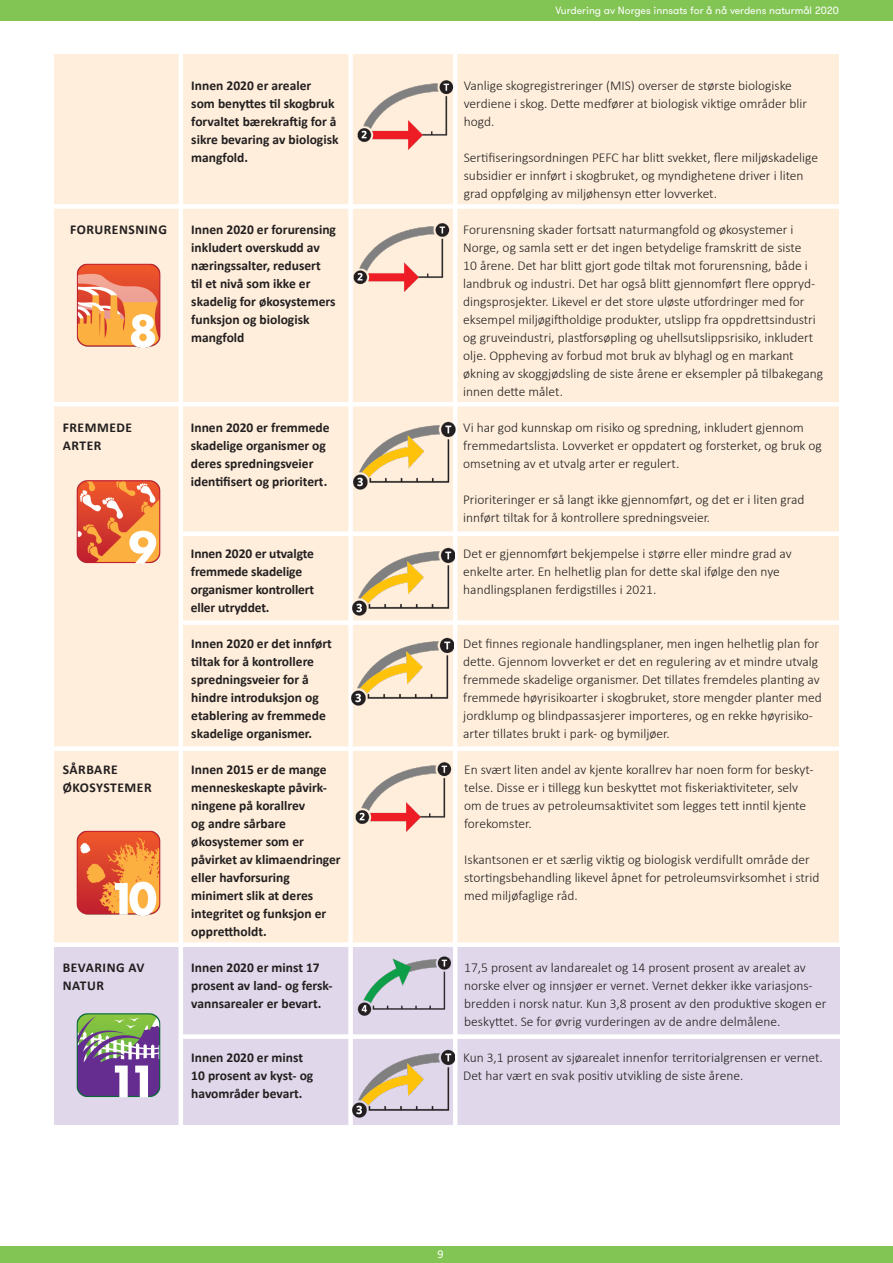
<style>
.page{position:relative;width:893px;height:1263px;background:#fff}
.page>*{position:absolute;margin:0;border:0;box-sizing:border-box;transform-origin:0 0}
.Tabell{font:300 13.5px/18px "Calibri";color:#231f20}
.Spalte_1{font:700 13.5px/18px "Calibri";color:#231f20}
.Tabell-2{font:700 13.5px/18px "Calibri";letter-spacing:.04em;color:#231f20}
.t1{font:12px "Calibri";color:#fff}
.t2{font:10.5px "GT Walsheim";color:#fff}
</style>
<div class="page">
<div style="left:0;top:1246px;width:893px;height:17px;background:#83c555"></div>
<div style="left:0;top:0;width:893px;height:20px;background:#83c555"></div>
<div style="left:54px;top:54px;width:785px;height:891px;background:#feeedb"></div>
<div style="left:54px;top:947px;width:785px;height:178px;background:#e0d8ea"></div>
<img style="left:76px;top:263px;width:85px;height:85px">
<img style="left:76px;top:480px;width:85px;height:84px">
<img style="left:76px;top:830px;width:85px;height:86px">
<img style="left:76px;top:1013px;width:85px;height:84px">
<div style="left:348px;top:41px;width:5px;height:1097px;background:#fff"></div>
<hr style="left:179px;top:41px;width:4px;height:1097px;background:#fff">
<hr style="left:453px;top:41px;width:4px;height:1110px;background:#fff">
<div style="left:32px;top:204px;width:823px;height:5px;background:#fff"></div>
<hr style="left:52px;top:402px;width:822px;height:4px;background:#fff">
<div style="left:43px;top:746px;width:823px;height:5px;background:#fff"></div>
<div style="left:35px;top:942px;width:823px;height:5px;background:#fff"></div>
<div style="left:181px;top:531px;width:674px;height:5px;background:#fff"></div>
<div style="left:181px;top:620px;width:685px;height:5px;background:#fff"></div>
<div style="left:181px;top:1034px;width:674px;height:5px;background:#fff"></div>
<img style="left:353px;top:223px;width:97px;height:69px">
<img style="left:354px;top:421px;width:101px;height:69px">
<img style="left:353px;top:547px;width:102px;height:69px">
<img style="left:352px;top:637px;width:102px;height:69px">
<img style="left:355px;top:762px;width:97px;height:70px">
<img style="left:357px;top:956px;width:94px;height:60px">
<img style="left:353px;top:1049px;width:102px;height:69px">
<img style="left:357px;top:80px;width:97px;height:70px">
<p class="t2" style="left:555px;top:4px;width:285px">Vurdering av Norges innsats for å nå verdens naturmål 2020</p>
<p class="Spalte_1" style="left:191px;top:76px;width:149px">Innen 2020 er arealer<br>som benyttes til skogbruk forvaltet bærekraftig for å sikre bevaring av biologisk mangfold.</p>
<p class="Tabell" style="left:464px;top:76px;width:345px">Vanlige skogregistreringer (MIS) overser de største biologiske verdiene i skog. Dette medfører at biologisk viktige områder blir hogd.</p>
<p class="Tabell" style="left:464px;top:148px;width:356px">Sertifiseringsordningen PEFC har blitt svekket, flere miljøskadelige subsidier er innført i skogbruket, og myndighetene driver i liten grad oppfølging av miljøhensyn etter lovverket.</p>
<p class="Tabell-2" style="left:70px;top:220px;width:98px">FORURENSNING</p>
<p class="Spalte_1" style="left:191px;top:220px;width:146px">Innen 2020 er forurensing inkludert overskudd av næringssalter, redusert<br>til et nivå som ikke er skadelig for økosystemers funksjon og biologisk mangfold</p>
<p class="Tabell" style="left:463px;top:220px;width:361px">Forurensning skader fortsatt naturmangfold og økosystemer i Norge, og samla sett er det ingen betydelige framskritt de siste<br>10 årene. Det har blitt gjort gode tiltak mot forurensning, både i landbruk og industri. Det har også blitt gjennomført flere oppryd&shy;dingsprosjekter. Likevel er det store uløste utfordringer med for eksempel miljøgiftholdige produkter, utslipp fra oppdrettsindustri og gruveindustri, plastforsøpling og uhellsutslippsrisiko, inkludert olje. Oppheving av forbud mot bruk av blyhagl og en markant økning av skoggjødsling de siste årene er eksempler på tilbakegang innen dette målet.</p>
<p class="Tabell-2" style="left:63px;top:418px;width:71px">FREMMEDE<br>ARTER</p>
<p class="Spalte_1" style="left:191px;top:418px;width:140px">Innen 2020 er fremmede skadelige organismer og deres spredningsveier identifisert og prioritert.</p>
<p class="Tabell" style="left:463px;top:418px;width:360px">Vi har god kunnskap om risiko og spredning, inkludert gjennom fremmedartslista. Lovverket er oppdatert og forsterket, og bruk og omsetning av et utvalg arter er regulert.</p>
<p class="Tabell" style="left:463px;top:490px;width:343px">Prioriteringer er så langt ikke gjennomført, og det er i liten grad innført tiltak for å kontrollere spredningsveier.</p>
<p class="Spalte_1" style="left:191px;top:544px;width:125px">Innen 2020 er utvalgte fremmede skadelige organismer kontrollert eller utryddet.</p>
<p class="Tabell" style="left:463px;top:544px;width:330px">Det er gjennomført bekjempelse i større eller mindre grad av enkelte arter. En helhetlig plan for dette skal ifølge den nye handlingsplanen ferdigstilles i 2021.</p>
<p class="Spalte_1" style="left:191px;top:634px;width:142px">Innen 2020 er det innført tiltak for å kontrollere spredningsveier for å hindre introduksjon og etablering av fremmede skadelige organismer.</p>
<p class="Tabell" style="left:463px;top:634px;width:360px">Det finnes regionale handlingsplaner, men ingen helhetlig plan for dette. Gjennom lovverket er det en regulering av et mindre utvalg fremmede skadelige organismer. Det tillates fremdeles planting av fremmede høyrisikoarter i skogbruket, store mengder planter med jordklump og blindpassasjerer importeres, og en rekke høyrisiko&shy;arter tillates brukt i park- og bymiljøer.</p>
<p class="Tabell-2" style="left:63px;top:760px;width:90px">SÅRBARE<br>ØKOSYSTEMER</p>
<p class="Tabell" style="left:464px;top:760px;width:351px">En svært liten andel av kjente korallrev har noen form for beskyt&shy;telse. Disse er i tillegg kun beskyttet mot fiskeriaktiviteter, selv om de trues av petroleumsaktivitet som legges tett inntil kjente forekomster.</p>
<p class="Tabell" style="left:464px;top:850px;width:357px">Iskantsonen er et særlig viktig og biologisk verdifullt område der stortingsbehandling likevel åpnet for petroleumsvirksomhet i strid med miljøfaglige råd.</p>
<p class="Spalte_1" style="left:191px;top:760px;width:151px">Innen 2015 er de mange menneskeskapte påvirk&shy;ningene på korallrev<br>og andre sårbare økosystemer som er påvirket av klimaendringer eller havforsuring minimert slik at deres integritet og funksjon er opprettholdt.</p>
<p class="Tabell-2" style="left:63px;top:958px;width:83px">BEVARING AV<br>NATUR</p>
<p class="Spalte_1" style="left:191px;top:958px;width:143px">Innen 2020 er minst 17 prosent av land- og fersk&shy;vannsarealer er bevart.</p>
<p class="Tabell" style="left:464px;top:958px;width:364px">17,5 prosent av landarealet og 14 prosent prosent av arealet av norske elver og innsjøer er vernet. Vernet dekker ikke variasjons&shy;bredden i norsk natur. Kun 3,8 prosent av den produktive skogen er beskyttet. Se for øvrig vurderingen av de andre delmålene.</p>
<p class="Spalte_1" style="left:191px;top:1048px;width:124px">Innen 2020 er minst<br>10 prosent av kyst- og havområder bevart.</p>
<p class="Tabell" style="left:463px;top:1048px;width:361px">Kun 3,1 prosent av sjøarealet innenfor territorialgrensen er vernet.<br>Det har vært en svak positiv utvikling de siste årene.</p>
<p class="t1" style="left:437px;top:1245px;width:8px">9</p>
</div>
